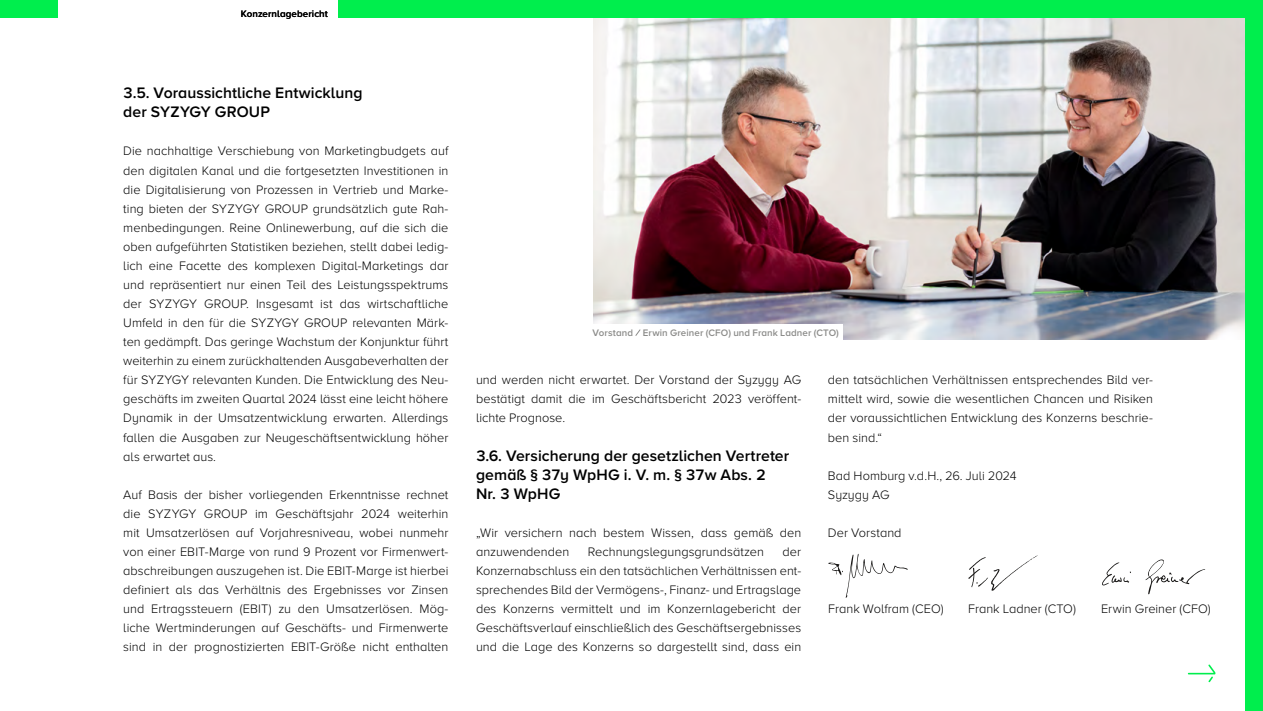
<style>
.page{position:relative;width:1263px;height:711px;background:#fff}
.page>*{position:absolute;margin:0;border:0;box-sizing:border-box;transform-origin:0 0}
.t1{font:600 15.75px/19px "Proxima Nova A";letter-spacing:.005em;color:#000}
.t2{font:300 12.75px/19px "Proxima Nova A";color:#000001;text-align:justify}
.t3{font:600 9.75px "Proxima Nova A";letter-spacing:.01em;color:#8c8c8a}
.t4{font:600 9.75px "Proxima Nova A";letter-spacing:.01em;color:#000}
</style>
<div class="page">
<img style="left:594px;top:17px;width:652px;height:322px">
<svg style="left:1188px;top:664px;width:27px;height:17px"></svg>
<svg style="left:1102px;top:559px;width:104px;height:36px"></svg>
<svg style="left:968px;top:555px;width:70px;height:36px"></svg>
<svg style="left:828px;top:553px;width:80px;height:44px"></svg>
<div style="left:1246px;top:0;width:17px;height:710px;background:#00ee4d"></div>
<div style="left:0;top:0;width:57px;height:17px;background:#00ee4d"></div>
<div style="left:339px;top:0;width:924px;height:17px;background:#00ee4d"></div>
<div style="left:593px;top:323px;width:250px;height:17px;background:#fff"></div>
<svg style="left:635px;top:329px;width:5px;height:7px"></svg>
<p class="t4" style="left:241px;top:6px;width:89px">Konzernlagebericht</p>
<p class="t1" style="left:123px;top:83px;width:241px">3.5. Voraussichtliche Entwicklung der SYZYGY GROUP</p>
<p class="t2" style="left:123px;top:141px;width:327px">Die nachhaltige Verschiebung von Marketingbudgets auf den digitalen Kanal und die fortgesetzten Investitionen in die Digitalisierung von Prozessen in Vertrieb und Marke&shy;ting bieten der SYZYGY GROUP grundsätzlich gute Rah&shy;menbedingungen. Reine Onlinewerbung, auf die sich die oben aufgeführten Statistiken beziehen, stellt dabei ledig&shy;lich eine Facette des komplexen Digital-Marketings dar und repräsentiert nur einen Teil des Leistungsspektrums der SYZYGY GROUP. Insgesamt ist das wirtschaftliche Umfeld in den für die SYZYGY GROUP relevanten Märk&shy;ten gedämpft. Das geringe Wachstum der Konjunktur führt weiterhin zu einem zurückhaltenden Ausgabeverhalten der für SYZYGY relevanten Kunden. Die Entwicklung des Neu&shy;geschäfts im zweiten Quartal 2024 lässt eine leicht höhere Dynamik in der Umsatzentwicklung erwarten. Allerdings fallen die Ausgaben zur Neugeschäftsentwicklung höher als erwartet aus.</p>
<p class="t2" style="left:123px;top:484px;width:327px">Auf Basis der bisher vorliegenden Erkenntnisse rechnet die SYZYGY GROUP im Geschäftsjahr 2024 weiterhin mit Umsatzerlösen auf Vorjahresniveau, wobei nunmehr von einer EBIT-Marge von rund 9 Prozent vor Firmenwert&shy;abschreibungen auszugehen ist. Die EBIT-Marge ist hierbei definiert als das Verhältnis des Ergebnisses vor Zinsen und Ertragssteuern (EBIT) zu den Umsatzerlösen. Mög&shy;liche Wertminderungen auf Geschäfts- und Firmenwerte sind in der prognostizierten EBIT-Größe nicht enthalten</p>
<p class="t3" style="left:593px;top:325px;width:248px">Vorstand Erwin Greiner (CFO) und Frank Ladner (CTO)</p>
<p class="t2" style="left:476px;top:369px;width:327px">und werden nicht erwartet. Der Vorstand der Syzygy AG bestätigt damit die im Geschäftsbericht 2023 veröffent&shy;lichte Prognose.</p>
<p class="t1" style="left:476px;top:445px;width:315px">3.6. Versicherung der gesetzlichen Vertreter gemäß § 37y WpHG i. V. m. § 37w Abs. 2<br>Nr. 3 WpHG</p>
<p class="t2" style="left:476px;top:522px;width:327px">„Wir versichern nach bestem Wissen, dass gemäß den anzuwendenden</p>
<p class="t2" style="left:476px;top:541px;width:327px;text-indent:306px">der Konzernabschluss ein den tatsächlichen Verhältnissen ent&shy;sprechendes Bild der Vermögens-, Finanz- und Ertragslage des Konzerns vermittelt und im Konzernlagebericht der Geschäftsverlauf einschließlich des Geschäftsergebnisses und die Lage des Konzerns so dargestellt sind, dass ein</p>
<p class="t2" style="left:588px;top:541px;width:178px">Rechnungslegungsgrundsätzen</p>
<p class="t2" style="left:828px;top:369px;width:327px">den tatsächlichen Verhältnissen entsprechendes Bild ver&shy;mittelt wird, sowie die wesentlichen Chancen und Risiken der voraussichtlichen Entwicklung des Konzerns beschrie&shy;ben sind.“</p>
<p class="t2" style="left:828px;top:465px;width:190px">Bad Homburg v.d.H., 26. Juli 2024<br>Syzygy AG</p>
<p class="t2" style="left:828px;top:522px;width:75px">Der Vorstand</p>
<p class="t2" style="left:828px;top:598px;width:117px">Frank Wolfram (CEO)</p>
<p class="t2" style="left:968px;top:598px;width:109px">Frank Ladner (CTO)</p>
<p class="t2" style="left:1101px;top:598px;width:111px">Erwin Greiner (CFO)</p>
</div>
